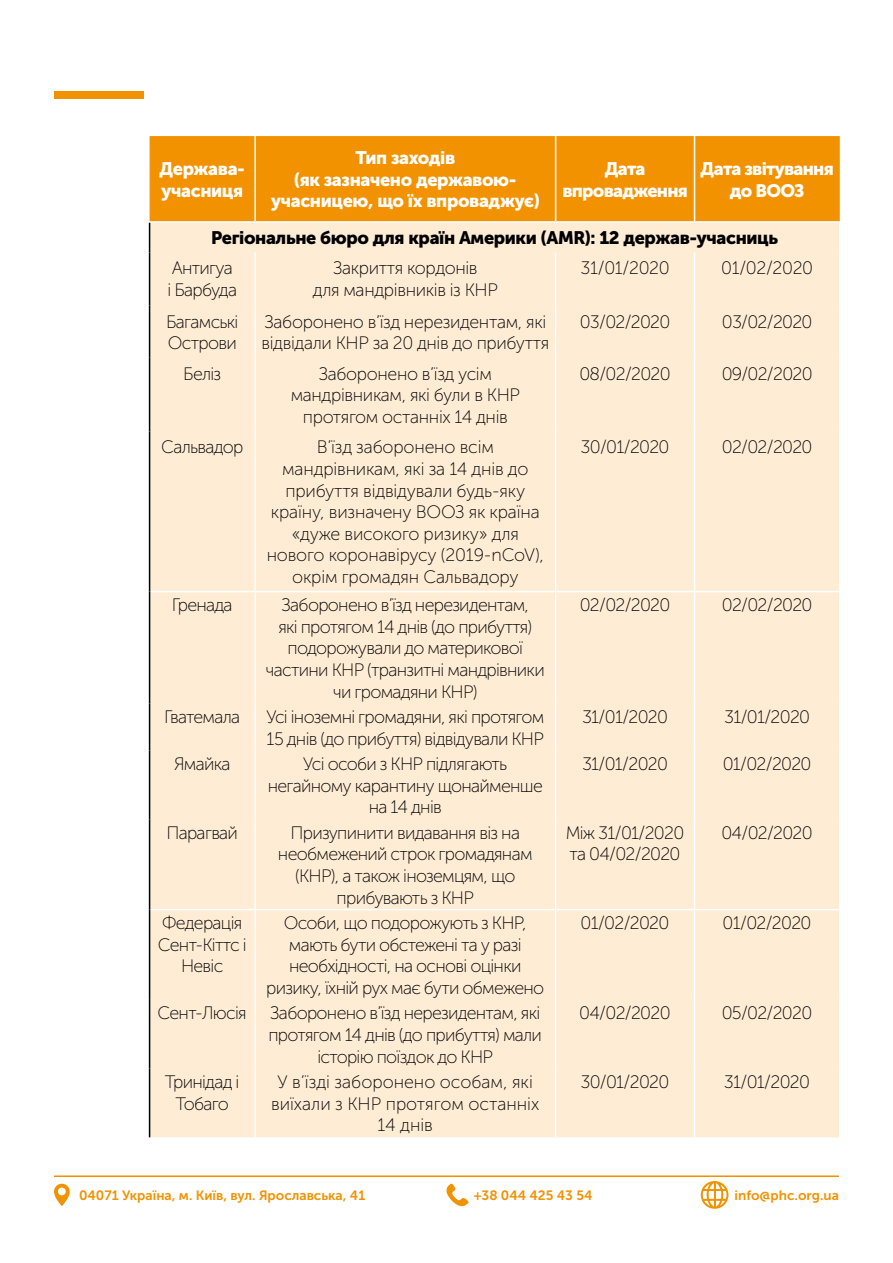
<style>
.page{position:relative;width:893px;height:1263px;background:#fff}
.page>*{position:absolute;margin:0;border:0;box-sizing:border-box;transform-origin:0 0}
.t1{font:18px/21.6px "Museo Sans Cyrl 100";letter-spacing:-.04em;color:#000;text-align:center}
.t2{font:18px/21.6px "Museo Sans Cyrl 100";letter-spacing:-.01em;color:#000;text-align:center}
.t3{font:18px/21.6px "Museo Sans Cyrl 100";letter-spacing:-.02em;color:#000;text-align:center}
.t4{font:18px/21.6px "Museo Sans Cyrl 900";letter-spacing:-.02em;color:#fff}
.t5{font:18px/21.6px "Museo Sans Cyrl 100";color:#000;text-align:center}
.t6{font:18px "Museo Sans Cyrl 900";letter-spacing:-.02em;color:#000}
.t7{font:18px/21.6px "Museo Sans Cyrl 900";letter-spacing:-.04em;color:#fff;text-align:center}
.t8{font:13.5px "Museo Sans Cyrl 700";color:#f19201}
</style>
<div class="page">
<hr style="left:54px;top:1175px;width:785px;height:2px;background:#f19201">
<svg style="left:701px;top:1181px;width:27px;height:28px"></svg>
<svg style="left:54px;top:1184px;width:16px;height:22px"></svg>
<svg style="left:446px;top:1183px;width:23px;height:23px"></svg>
<div style="left:54px;top:91px;width:90px;height:8px;background:#f19201"></div>
<div style="left:150px;top:136px;width:690px;height:85px;background:#f39200"></div>
<div style="left:150px;top:223px;width:689px;height:914px;background:#feecd5"></div>
<hr style="left:254px;top:136px;width:2px;height:85px;background:#fff">
<hr style="left:555px;top:136px;width:1px;height:85px;background:#fff">
<hr style="left:694px;top:136px;width:1px;height:85px;background:#fff">
<hr style="left:150px;top:591px;width:105px;height:1px;background:#fff">
<hr style="left:255px;top:591px;width:301px;height:1px;background:#fff">
<hr style="left:556px;top:591px;width:138px;height:1px;background:#fff">
<hr style="left:694px;top:591px;width:146px;height:1px;background:#fff">
<hr style="left:150px;top:909px;width:105px;height:1px;background:#fff">
<hr style="left:255px;top:909px;width:301px;height:1px;background:#fff">
<hr style="left:556px;top:909px;width:138px;height:1px;background:#fff">
<hr style="left:694px;top:909px;width:146px;height:1px;background:#fff">
<svg style="left:149px;top:223px;width:1px;height:29px"></svg>
<hr style="left:149px;top:252px;width:1px;height:54px;background:#000">
<hr style="left:149px;top:306px;width:1px;height:52px;background:#000">
<hr style="left:149px;top:358px;width:1px;height:73px;background:#000">
<hr style="left:149px;top:431px;width:1px;height:161px;background:#000">
<hr style="left:149px;top:592px;width:1px;height:111px;background:#000">
<hr style="left:149px;top:703px;width:1px;height:48px;background:#000">
<hr style="left:149px;top:751px;width:1px;height:68px;background:#000">
<hr style="left:149px;top:819px;width:1px;height:91px;background:#000">
<hr style="left:149px;top:910px;width:1px;height:90px;background:#000">
<hr style="left:149px;top:1000px;width:1px;height:69px;background:#000">
<hr style="left:149px;top:1069px;width:1px;height:68px;background:#000">
<hr style="left:254px;top:252px;width:2px;height:54px;background:#fff">
<hr style="left:555px;top:252px;width:1px;height:54px;background:#fff">
<hr style="left:694px;top:252px;width:1px;height:54px;background:#fff">
<hr style="left:254px;top:306px;width:2px;height:52px;background:#fff">
<hr style="left:254px;top:358px;width:2px;height:73px;background:#fff">
<hr style="left:555px;top:306px;width:1px;height:52px;background:#fff">
<hr style="left:555px;top:358px;width:1px;height:73px;background:#fff">
<hr style="left:694px;top:306px;width:1px;height:52px;background:#fff">
<hr style="left:694px;top:358px;width:1px;height:73px;background:#fff">
<hr style="left:254px;top:431px;width:2px;height:160px;background:#fff">
<hr style="left:555px;top:431px;width:1px;height:160px;background:#fff">
<hr style="left:694px;top:431px;width:1px;height:160px;background:#fff">
<hr style="left:254px;top:592px;width:2px;height:111px;background:#fff">
<hr style="left:555px;top:592px;width:1px;height:111px;background:#fff">
<hr style="left:694px;top:592px;width:1px;height:111px;background:#fff">
<hr style="left:254px;top:703px;width:2px;height:48px;background:#fff">
<hr style="left:555px;top:703px;width:1px;height:48px;background:#fff">
<hr style="left:694px;top:703px;width:1px;height:48px;background:#fff">
<hr style="left:254px;top:751px;width:2px;height:68px;background:#fff">
<hr style="left:555px;top:751px;width:1px;height:68px;background:#fff">
<hr style="left:694px;top:751px;width:1px;height:68px;background:#fff">
<hr style="left:254px;top:819px;width:2px;height:90px;background:#fff">
<hr style="left:555px;top:819px;width:1px;height:90px;background:#fff">
<hr style="left:694px;top:819px;width:1px;height:90px;background:#fff">
<hr style="left:254px;top:910px;width:2px;height:90px;background:#fff">
<hr style="left:254px;top:1000px;width:2px;height:69px;background:#fff">
<hr style="left:555px;top:910px;width:1px;height:90px;background:#fff">
<hr style="left:555px;top:1000px;width:1px;height:69px;background:#fff">
<hr style="left:694px;top:910px;width:1px;height:90px;background:#fff">
<hr style="left:694px;top:1000px;width:1px;height:69px;background:#fff">
<hr style="left:254px;top:1069px;width:2px;height:68px;background:#fff">
<hr style="left:555px;top:1069px;width:1px;height:68px;background:#fff">
<hr style="left:694px;top:1069px;width:1px;height:68px;background:#fff">
<p class="t4" style="left:160px;top:158px;width:87px">Держава&shy;учасниця</p>
<p class="t4" style="left:271px;top:147px;width:270px;text-align:center">Тип заходів<br>(як зазначено державою&shy;учасницею, що їх впроваджує)</p>
<p class="t7" style="left:562px;top:158px;width:127px">Дата впровадження</p>
<p class="t7" style="left:701px;top:158px;width:135px">Дата звітування до ВООЗ</p>
<p class="t6" style="left:211px;top:227px;width:568px">Регіональне бюро для країн Америки (AMR): 12 держав-учасниць</p>
<p class="t1" style="left:168px;top:258px;width:71px;text-align:left">Антигуа і Барбуда</p>
<p class="t3" style="left:313px;top:258px;width:186px">Закриття кордонів<br>для мандрівників із КНР</p>
<p class="t1" style="left:580px;top:258px;width:91px">31/01/2020</p>
<p class="t1" style="left:721px;top:258px;width:94px">01/02/2020</p>
<p class="t1" style="left:166px;top:311px;width:74px;text-align:left">Багамські<br>Острови</p>
<p class="t3" style="left:261px;top:311px;width:289px;text-align:left">Заборонено в’їзд нерезидентам, які відвідали КНР за 20 днів до прибуття</p>
<p class="t1" style="left:580px;top:311px;width:92px">03/02/2020</p>
<p class="t1" style="left:722px;top:311px;width:92px">03/02/2020</p>
<p class="t1" style="left:183px;top:363px;width:40px">Беліз</p>
<p class="t3" style="left:291px;top:363px;width:231px">Заборонено в’їзд усім мандрівникам, які були в КНР протягом останніх 14 днів</p>
<p class="t1" style="left:579px;top:363px;width:93px">08/02/2020</p>
<p class="t1" style="left:722px;top:363px;width:92px">09/02/2020</p>
<p class="t1" style="left:161px;top:437px;width:84px">Сальвадор</p>
<p class="t2" style="left:267px;top:437px;width:279px">В’їзд заборонено всім мандрівникам, які за 14 днів до прибуття відвідували будь-яку країну, визначену ВООЗ як країна «дуже високого ризику» для нового коронавірусу (2019-nCoV), окрім громадян Сальвадору</p>
<p class="t1" style="left:581px;top:437px;width:90px">30/01/2020</p>
<p class="t1" style="left:722px;top:437px;width:92px">02/02/2020</p>
<p class="t1" style="left:172px;top:594px;width:62px">Гренада</p>
<p class="t1" style="left:266px;top:594px;width:280px">Заборонено в’їзд нерезидентам,<br>які протягом 14 днів (до прибуття) подорожували до материкової частини КНР (транзитні мандрівники чи громадяни КНР)</p>
<p class="t1" style="left:580px;top:594px;width:92px">02/02/2020</p>
<p class="t1" style="left:722px;top:594px;width:92px">02/02/2020</p>
<p class="t1" style="left:164px;top:706px;width:77px">Гватемала</p>
<p class="t1" style="left:266px;top:706px;width:279px;text-align:left">Усі іноземні громадяни, які протягом<br>15 днів (до прибуття) відвідували КНР</p>
<p class="t1" style="left:582px;top:706px;width:87px">31/01/2020</p>
<p class="t1" style="left:724px;top:706px;width:87px">31/01/2020</p>
<p class="t1" style="left:174px;top:753px;width:58px">Ямайка</p>
<p class="t1" style="left:268px;top:753px;width:276px">Усі особи з КНР підлягають негайному карантину щонайменше на 14 днів</p>
<p class="t1" style="left:582px;top:753px;width:87px">31/01/2020</p>
<p class="t1" style="left:723px;top:753px;width:90px">01/02/2020</p>
<p class="t1" style="left:166px;top:822px;width:73px">Парагвай</p>
<p class="t1" style="left:278px;top:822px;width:256px">Призупинити видавання віз на необмежений строк громадянам (КНР), а також іноземцям, що прибувають з КНР</p>
<p class="t1" style="left:566px;top:822px;width:120px;text-align:left">Між 31/01/2020 та 04/02/2020</p>
<p class="t1" style="left:721px;top:822px;width:93px">04/02/2020</p>
<p class="t1" style="left:158px;top:912px;width:90px">Федерація<br>Сент-Кіттс і<br>Невіс</p>
<p class="t1" style="left:266px;top:912px;width:279px">Особи, що подорожують з КНР, мають бути обстежені та у разі необхідності, на основі оцінки ризику, їхній рух має бути обмежено</p>
<p class="t1" style="left:581px;top:912px;width:90px">01/02/2020</p>
<p class="t1" style="left:723px;top:912px;width:90px">01/02/2020</p>
<p class="t1" style="left:158px;top:1003px;width:91px">Сент-Люсія</p>
<p class="t1" style="left:268px;top:1003px;width:275px">Заборонено в’їзд нерезидентам, які протягом 14 днів (до прибуття) мали історію поїздок до КНР</p>
<p class="t1" style="left:579px;top:1003px;width:93px">04/02/2020</p>
<p class="t1" style="left:722px;top:1003px;width:92px">05/02/2020</p>
<p class="t1" style="left:165px;top:1071px;width:76px">Тринідад і<br>Тобаго</p>
<p class="t5" style="left:271px;top:1071px;width:270px">У в’їзді заборонено особам, які виїхали з КНР протягом останніх<br>14 днів</p>
<p class="t1" style="left:580px;top:1071px;width:90px">30/01/2020</p>
<p class="t1" style="left:724px;top:1071px;width:87px">31/01/2020</p>
<p class="t8" style="left:79px;top:1188px;width:288px">04071 Україна, м. Київ, вул. Ярославська, 41</p>
<p class="t8" style="left:474px;top:1188px;width:120px">+38 044 425 43 54</p>
<p class="t8" style="left:735px;top:1188px;width:106px">info@phc.org.ua</p>
</div>
